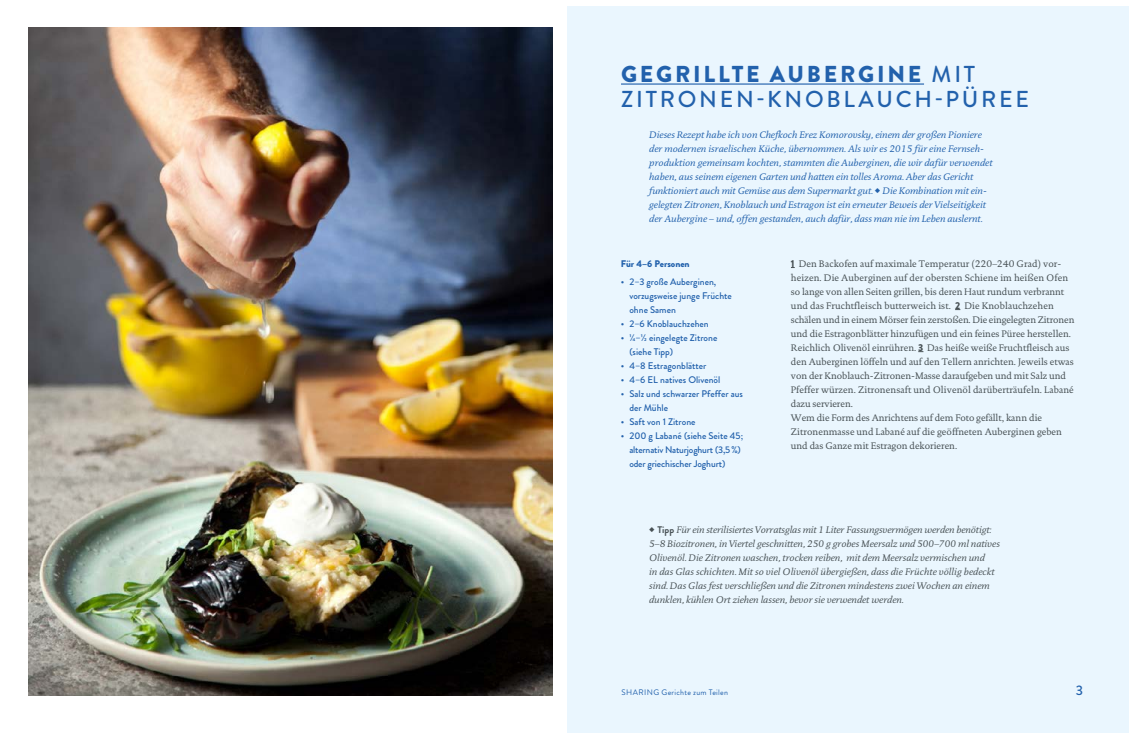
<style>
.page{position:relative;width:1134px;height:738px;background:#fff}
.page>*{position:absolute;margin:0;border:0;box-sizing:border-box;transform-origin:0 0}
.t1{font:500 23px/25px "Brandon Grotesque";letter-spacing:.12em;color:#2261ac}
.t2{font:500 13.8px "Brandon Grotesque";color:#2261ac}
.t3{font:9.6px/14px "DTL Documenta T";color:#485155}
.t4{font:italic 9.6px/14px "DTL Documenta T";letter-spacing:.005em;color:#2261ac}
.t5{font:italic 9.6px/14px "DTL Documenta T";color:#485155}
.t6{font:500 9.6px/14px "Brandon Grotesque";color:#2261ac}
.t7{font:900 9.6px "Brandon Grotesque";color:#2261ac}
.t8{font:8px "Brandon Grotesque";letter-spacing:.03em;color:#2261ac}
.s1{font-weight:900}
.s2{font-family:"Brandon Grotesque";font-weight:900;font-size:10px}
.s3{font-family:"Brandon Grotesque";font-weight:700;font-style:normal}
</style>
<div class="page">
<img style="left:28px;top:27px;width:525px;height:667px">
<div style="left:567px;top:6px;width:561px;height:725px;background:#eaf6fe"></div>
<hr style="left:621px;top:83px;width:303px;height:2px;background:#2261ac">
<h1 class="t1" style="left:621px;top:62px;width:410px"><span class="s1">GEGRILLTE AUBERGINE</span> MIT<br>ZITRONEN-KNOBLAUCH-PÜREE</h1>
<p class="t4" style="left:649px;top:128px;width:345px">Dieses Rezept habe ich von Chefkoch Erez Komorovsky, einem der großen Pioniere der modernen israelischen Küche, übernommen. Als wir es 2015 für eine Fernseh&shy;produktion gemeinsam kochten, stammten die Auberginen, die wir dafür verwendet haben, aus seinem eigenen Garten und hatten ein tolles Aroma. Aber das Gericht funktioniert auch mit Gemüse aus dem Supermarkt gut. ◆ Die Kombination mit ein&shy;gelegten Zitronen, Knoblauch und Estragon ist ein erneuter Beweis der Vielseitigkeit der Aubergine – und, offen gestanden, auch dafür, dass man nie im Leben auslernt.</p>
<p class="t7" style="left:621px;top:256px;width:70px">Für 4–6 Personen</p>
<p class="t6" style="left:629px;top:274px;width:104px;text-indent:-9px">• 2–3 große Auberginen, vorzugsweise junge Früchte ohne Samen</p>
<p class="t6" style="left:621px;top:316px;width:89px">• 2–6 Knoblauchzehen</p>
<p class="t6" style="left:629px;top:330px;width:90px;text-indent:-9px">• ¼–½ eingelegte Zitrone (siehe Tipp)</p>
<p class="t6" style="left:621px;top:358px;width:87px">• 4–8 Estragonblätter</p>
<p class="t6" style="left:621px;top:372px;width:101px">• 4–6 EL natives Olivenöl</p>
<p class="t6" style="left:629px;top:386px;width:115px;text-indent:-9px">• Salz und schwarzer Pfeffer aus der Mühle</p>
<p class="t6" style="left:621px;top:414px;width:76px">• Saft von 1 Zitrone</p>
<p class="t6" style="left:629px;top:428px;width:115px;text-indent:-9px">• 200 g Labané (siehe Seite 45; alternativ Naturjoghurt (3,5 %) oder griechischer Joghurt)</p>
<p class="t3" style="left:791px;top:256px;width:285px"><span class="s2">1</span> Den Backofen auf maximale Temperatur (220–240 Grad) vor&shy;heizen. Die Auberginen auf der obersten Schiene im heißen Ofen so lange von allen Seiten grillen, bis deren Haut rundum verbrannt und das Fruchtfleisch butterweich ist. <span class="s2">2</span> Die Knoblauchzehen schälen und in einem Mörser fein zerstoßen. Die eingelegten Zitronen und die Estragonblätter hinzufügen und ein feines Püree herstellen.<br>Reichlich Olivenöl einrühren. <span class="s2">3</span> Das heiße weiße Fruchtfleisch aus den Auberginen löffeln und auf den Tellern anrichten. Jeweils etwas von der Knoblauch-Zitronen-Masse daraufgeben und mit Salz und Pfeffer würzen. Zitronensaft und Olivenöl darüberträufeln. Labané dazu servieren.<br>Wem die Form des Anrichtens auf dem Foto gefällt, kann die Zitronenmasse und Labané auf die geöffneten Auberginen geben und das Ganze mit Estragon dekorieren.</p>
<p class="t5" style="left:649px;top:522px;width:352px">◆ <span class="s3">Tipp</span> Für ein sterilisiertes Vorratsglas mit 1 Liter Fassungsvermögen werden benötigt:<br>5–8 Biozitronen, in Viertel geschnitten, 250 g grobes Meersalz und 500–700 ml natives Olivenöl. Die Zitronen waschen, trocken reiben, mit dem Meersalz vermischen und<br>in das Glas schichten. Mit so viel Olivenöl übergießen, dass die Früchte völlig bedeckt sind. Das Glas fest verschließen und die Zitronen mindestens zwei Wochen an einem dunklen, kühlen Ort ziehen lassen, bevor sie verwendet werden.</p>
<p class="t8" style="left:622px;top:686px;width:108px">SHARING Gerichte zum Teilen</p>
<h2 class="t2" style="left:1076px;top:680px;width:9px">3</h2>
</div>
